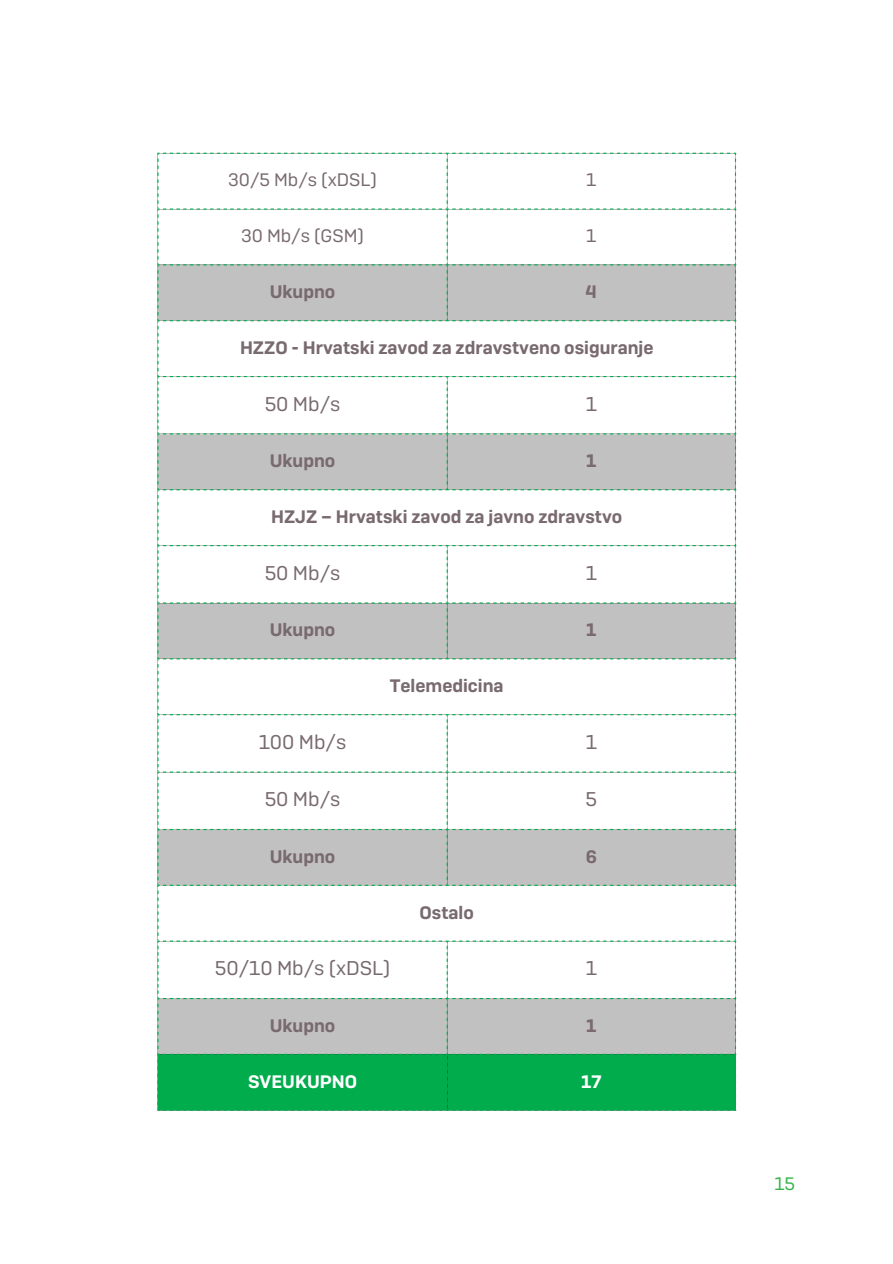
<style>
.page{position:relative;width:893px;height:1264px;background:#fff}
.page>*{position:absolute;margin:0;border:0;box-sizing:border-box;transform-origin:0 0}
.t1{font:19.8px "Camber";color:#786a6e}
.t2{font:600 18px "Camber";color:#786a6e}
.t3{font:18px "Camber";color:#786a6e}
.t4{font:600 18px "Camber";color:#fff}
.t5{font:18px "Camber";color:#39b54a}
</style>
<div class="page">
<svg style="left:157px;top:153px;width:290px;height:957px"></svg>
<svg style="left:447px;top:153px;width:61px;height:957px"></svg>
<svg style="left:508px;top:153px;width:124px;height:957px"></svg>
<svg style="left:632px;top:153px;width:104px;height:957px"></svg>
<p class="t3" style="left:228px;top:168px;width:150px">30/5 Mb/s (xDSL)</p>
<p class="t3" style="left:586px;top:168px;width:12px">1</p>
<p class="t3" style="left:241px;top:224px;width:124px">30 Mb/s (GSM)</p>
<p class="t3" style="left:586px;top:224px;width:12px">1</p>
<p class="t2" style="left:270px;top:280px;width:67px">Ukupno</p>
<p class="t2" style="left:585px;top:280px;width:13px">4</p>
<p class="t2" style="left:240px;top:336px;width:415px">HZZO - Hrvatski zavod za zdravstveno osiguranje</p>
<p class="t1" style="left:265px;top:391px;width:77px">50 Mb/s</p>
<p class="t1" style="left:585px;top:391px;width:13px">1</p>
<p class="t2" style="left:270px;top:449px;width:67px">Ukupno</p>
<p class="t2" style="left:586px;top:449px;width:12px">1</p>
<p class="t2" style="left:271px;top:505px;width:353px">HZJZ – Hrvatski zavod za javno zdravstvo</p>
<p class="t1" style="left:265px;top:560px;width:77px">50 Mb/s</p>
<p class="t1" style="left:585px;top:560px;width:13px">1</p>
<p class="t2" style="left:270px;top:618px;width:67px">Ukupno</p>
<p class="t2" style="left:586px;top:618px;width:12px">1</p>
<p class="t2" style="left:390px;top:674px;width:115px">Telemedicina</p>
<p class="t1" style="left:259px;top:729px;width:89px">100 Mb/s</p>
<p class="t1" style="left:585px;top:729px;width:13px">1</p>
<p class="t1" style="left:265px;top:786px;width:77px">50 Mb/s</p>
<p class="t1" style="left:585px;top:786px;width:13px">5</p>
<p class="t2" style="left:270px;top:844px;width:67px">Ukupno</p>
<p class="t2" style="left:585px;top:844px;width:13px">6</p>
<p class="t2" style="left:419px;top:900px;width:56px">Ostalo</p>
<p class="t1" style="left:215px;top:955px;width:177px">50/10 Mb/s (xDSL)</p>
<p class="t1" style="left:585px;top:955px;width:13px">1</p>
<p class="t2" style="left:270px;top:1013px;width:67px">Ukupno</p>
<p class="t2" style="left:586px;top:1013px;width:12px">1</p>
<p class="t4" style="left:248px;top:1069px;width:111px">SVEUKUPNO</p>
<p class="t4" style="left:581px;top:1069px;width:22px">17</p>
<p class="t5" style="left:774px;top:1172px;width:22px">15</p>
</div>
